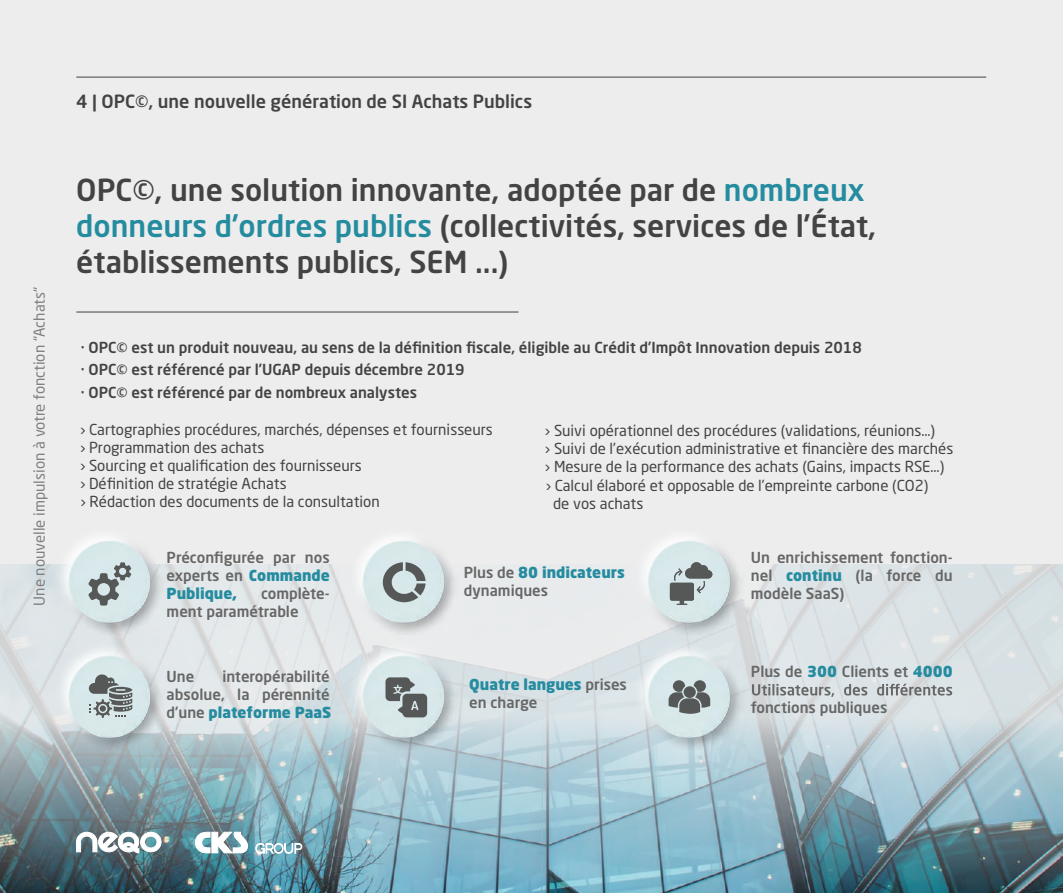
<style>
.page{position:relative;width:1063px;height:893px;background:#ededed}
.page>*{position:absolute;margin:0;border:0;box-sizing:border-box;transform-origin:0 0}
.t1{font:500 30px/36px "Neo Sans Std";color:#434343}
.t2{font:500 18px "Neo Sans Std";color:#434343}
.t3{font:15px/18px "Neo Sans Std";color:#434343}
.t4{font:500 15px/18px "Neo Sans Std";color:#666766}
.t5{font:500 15px/22.5px "Neo Sans Std";color:#434343}
.t6{font:900 15px "Neo Sans";color:#258ca0}
.t7{font:15px "Neo Sans Std";color:#808080}
.s1{color:#258ca0}
.s2{font-family:"Neo Sans";font-weight:900;color:#258ca0}
.s3{font-family:"Neo Sans Std";font-weight:500}
.s4{font-family:"Neo Sans Std";font-weight:500;color:#666766}
</style>
<div class="page">
<hr style="left:76px;top:77px;width:910px;height:1px;background:#434343">
<img style="left:0;top:565px;width:1063px;height:328px">
<img style="left:42px;top:538px;width:134px;height:96px">
<img style="left:42px;top:643px;width:134px;height:106px">
<img style="left:335px;top:538px;width:134px;height:96px">
<img style="left:335px;top:643px;width:134px;height:106px">
<img style="left:621px;top:538px;width:134px;height:96px">
<img style="left:621px;top:643px;width:134px;height:106px">
<hr style="left:76px;top:312px;width:443px;height:1px;background:#414141">
<svg style="left:752px;top:684px;width:200px;height:13px"></svg>
<svg style="left:76px;top:832px;width:85px;height:24px"></svg>
<svg style="left:255px;top:843px;width:47px;height:11px"></svg>
<svg style="left:195px;top:832px;width:53px;height:21px"></svg>
<svg style="left:88px;top:562px;width:43px;height:44px;background:#a8b3b4"></svg>
<svg style="left:386px;top:677px;width:41px;height:40px;background:#878f8f"></svg>
<svg style="left:669px;top:680px;width:41px;height:34px"></svg>
<svg style="left:89px;top:673px;width:43px;height:45px;background:#9ba5a5"></svg>
<svg style="left:383px;top:562px;width:43px;height:40px;background:#99a3a3"></svg>
<svg style="left:670px;top:561px;width:42px;height:44px;background:#a3aeaf"></svg>
<div style="left:673px;top:586px;width:18px;height:11px;background:#555856"></div>
<p class="t7" style="left:30px;top:606px;width:320px;rotate:-90deg">Une nouvelle impulsion à votre fonction “Achats“</p>
<p class="t2" style="left:76px;top:90px;width:457px">4 | OPC©, une nouvelle génération de SI Achats Publics</p>
<h1 class="t1" style="left:76px;top:172px;width:801px">OPC©, une solution innovante, adoptée par de <span class="s1">nombreux donneurs d’ordres publics</span> (collectivités, services de l’État, établissements publics, SEM ...)</h1>
<p class="t5" style="left:81px;top:336px;width:783px">· OPC© est un produit nouveau, au sens de la définition fiscale, éligible au Crédit d’Impôt Innovation depuis 2018 · OPC© est référencé par l’UGAP depuis décembre 2019<br>· OPC© est référencé par de nombreux analystes</p>
<p class="t3" style="left:80px;top:420px;width:414px">› Cartographies procédures, marchés, dépenses et fournisseurs › Programmation des achats<br>› Sourcing et qualification des fournisseurs<br>› Définition de stratégie Achats<br>› Rédaction des documents de la consultation</p>
<p class="t3" style="left:545px;top:421px;width:410px">› Suivi opérationnel des procédures (validations, réunions…)<br>› Suivi de l’exécution administrative et financière des marchés › Mesure de la performance des achats (Gains, impacts RSE…)</p>
<p class="t3" style="left:553px;top:476px;width:377px;text-indent:-7px">› Calcul élaboré et opposable de l’empreinte carbone (CO2) de vos achats</p>
<p class="t4" style="left:167px;top:548px;width:165px">Préconfigurée par nos experts en <span class="s2">Commande</span></p>
<p class="t6" style="left:167px;top:587px;width:71px">Publique<span class="s3">,</span></p>
<p class="t4" style="left:167px;top:584px;width:165px;text-indent:94px">complète&shy;ment paramétrable</p>
<p class="t4" style="left:167px;top:667px;width:165px;text-align:right">interopérabilité absolue, la pérennité</p>
<p class="t6" style="left:167px;top:706px;width:166px"><span class="s4">d’une</span> plateforme PaaS</p>
<p class="t4" style="left:167px;top:667px;width:29px">Une</p>
<p class="t6" style="left:464px;top:566px;width:163px"><span class="s4">Plus de</span> 80 indicateurs</p>
<p class="t4" style="left:464px;top:581px;width:86px">dynamiques</p>
<p class="t6" style="left:469px;top:678px;width:159px">Quatre langues <span class="s4">prises</span></p>
<p class="t4" style="left:469px;top:693px;width:70px">en charge</p>
<p class="t4" style="left:751px;top:548px;width:203px;text-align:justify">Un enrichissement fonction&shy;nel <span class="s2">continu</span> (la force du modèle SaaS)</p>
<p class="t4" style="left:751px;top:662px;width:203px">Plus de <span class="s2">300</span> Clients et <span class="s2">4000</span></p>
<p class="t4" style="left:751px;top:698px;width:138px">fonctions publiques</p>
</div>
